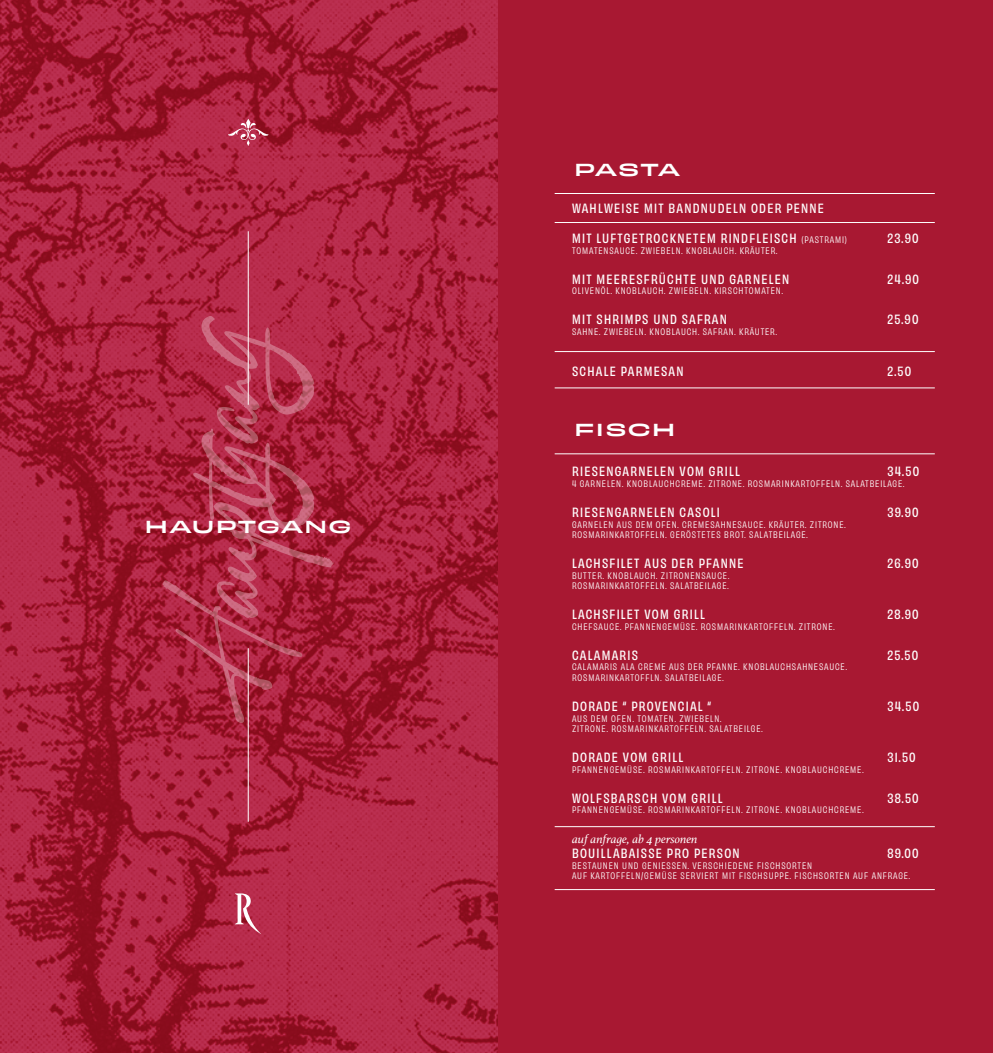
<style>
.page{position:relative;width:993px;height:1053px;background:#fff}
.page>*{position:absolute;margin:0;border:0;box-sizing:border-box;transform-origin:0 0}
.t1{font:16.25px "Obviously Extd Medi";letter-spacing:.1em;color:#fff}
.t2{font:12.5px "Obviously Narw Medi";letter-spacing:.1em;color:#fff}
.t3{font:italic 12.5px "Athelas";color:#fff}
.t4{font:8.75px "Obviously Narw";letter-spacing:.1em;color:#fff}
.s1{font-family:"Obviously Narw";font-size:8.75px}
</style>
<div class="page">
<div style="left:0;top:0;width:992px;height:1052px;background:#a81832"></div>
<img style="left:0;top:0;width:497px;height:1052px">
<svg style="left:162px;top:316px;width:172px;height:407px"></svg>
<hr style="left:248px;top:231px;width:1px;height:174px;background:#fff">
<hr style="left:248px;top:648px;width:1px;height:173px;background:#fff">
<svg style="left:235px;top:893px;width:26px;height:41px"></svg>
<svg style="left:228px;top:119px;width:40px;height:27px"></svg>
<hr style="left:554px;top:351px;width:380px;height:1px;background:#fff">
<hr style="left:554px;top:387px;width:380px;height:1px;background:#fff">
<hr style="left:554px;top:222px;width:380px;height:1px;background:#fff">
<hr style="left:554px;top:826px;width:380px;height:1px;background:#fff">
<hr style="left:554px;top:889px;width:380px;height:1px;background:#fff">
<hr style="left:554px;top:453px;width:380px;height:1px;background:#fff">
<hr style="left:554px;top:193px;width:380px;height:1px;background:#fff">
<p class="t1" style="left:145px;top:513px;width:208px">HAUPTGANG</p>
<p class="t1" style="left:574px;top:156px;width:107px">PASTA</p>
<p class="t2" style="left:572px;top:199px;width:253px">WAHLWEISE MIT BANDNUDELN ODER PENNE</p>
<p class="t2" style="left:572px;top:229px;width:276px">MIT LUFTGETROCKNETEM RINDFLEISCH <span class="s1">(PASTRAMI)</span></p>
<p class="t2" style="left:887px;top:229px;width:33px">23.90</p>
<p class="t4" style="left:572px;top:244px;width:207px">TOMATENSAUCE. ZWIEBELN. KNOBLAUCH. KRÄUTER.</p>
<p class="t2" style="left:572px;top:270px;width:218px">MIT MEERESFRÜCHTE UND GARNELEN</p>
<p class="t2" style="left:887px;top:270px;width:33px">24.90</p>
<p class="t4" style="left:572px;top:285px;width:212px">OLIVENÖL. KNOBLAUCH. ZWIEBELN. KIRSCHTOMATEN.</p>
<p class="t2" style="left:572px;top:310px;width:156px">MIT SHRIMPS UND SAFRAN</p>
<p class="t2" style="left:887px;top:310px;width:33px">25.90</p>
<p class="t4" style="left:572px;top:325px;width:206px">SAHNE. ZWIEBELN. KNOBLAUCH. SAFRAN. KRÄUTER.</p>
<p class="t2" style="left:572px;top:361px;width:113px">SCHALE PARMESAN</p>
<p class="t2" style="left:887px;top:361px;width:25px">2.50</p>
<p class="t1" style="left:574px;top:417px;width:102px">FISCH</p>
<p class="t2" style="left:572px;top:462px;width:169px">RIESENGARNELEN VOM GRILL</p>
<p class="t2" style="left:887px;top:462px;width:33px">34.50</p>
<p class="t4" style="left:572px;top:477px;width:333px">4 GARNELEN. KNOBLAUCHCREME. ZITRONE. ROSMARINKARTOFFELN. SALATBEILAGE.</p>
<p class="t2" style="left:572px;top:503px;width:149px">RIESENGARNELEN CASOLI</p>
<p class="t2" style="left:887px;top:503px;width:33px">39.90</p>
<p class="t4" style="left:572px;top:518px;width:275px">GARNELEN AUS DEM OFEN. CREMESAHNESAUCE. KRÄUTER. ZITRONE.</p>
<p class="t4" style="left:572px;top:528px;width:237px">ROSMARINKARTOFFELN. GERÖSTETES BROT. SALATBEILAGE.</p>
<p class="t2" style="left:572px;top:554px;width:173px">LACHSFILET AUS DER PFANNE</p>
<p class="t2" style="left:887px;top:554px;width:33px">26.90</p>
<p class="t4" style="left:572px;top:569px;width:158px">BUTTER. KNOBLAUCH. ZITRONENSAUCE.</p>
<p class="t4" style="left:572px;top:579px;width:158px">ROSMARINKARTOFFELN. SALATBEILAGE.</p>
<p class="t2" style="left:572px;top:605px;width:134px">LACHSFILET VOM GRILL</p>
<p class="t2" style="left:887px;top:605px;width:33px">28.90</p>
<p class="t4" style="left:572px;top:620px;width:264px">CHEFSAUCE. PFANNENGEMÜSE. ROSMARINKARTOFFELN. ZITRONE.</p>
<p class="t2" style="left:572px;top:646px;width:67px">CALAMARIS</p>
<p class="t2" style="left:887px;top:646px;width:32px">25.50</p>
<p class="t4" style="left:572px;top:660px;width:276px">CALAMARIS ALA CREME AUS DER PFANNE. KNOBLAUCHSAHNESAUCE.</p>
<p class="t4" style="left:572px;top:671px;width:153px">ROSMARINKARTOFFLN. SALATBEILAGE.</p>
<p class="t2" style="left:572px;top:697px;width:140px">DORADE “ PROVENCIAL “</p>
<p class="t2" style="left:887px;top:697px;width:33px">34.50</p>
<p class="t4" style="left:572px;top:712px;width:151px">AUS DEM OFEN. TOMATEN. ZWIEBELN.</p>
<p class="t4" style="left:572px;top:722px;width:192px">ZITRONE. ROSMARINKARTOFFELN. SALATBEILGE.</p>
<p class="t2" style="left:572px;top:748px;width:113px">DORADE VOM GRILL</p>
<p class="t2" style="left:887px;top:748px;width:30px">31.50</p>
<p class="t4" style="left:572px;top:763px;width:293px">PFANNENGEMÜSE. ROSMARINKARTOFFELN. ZITRONE. KNOBLAUCHCREME.</p>
<p class="t2" style="left:572px;top:788px;width:152px">WOLFSBARSCH VOM GRILL</p>
<p class="t2" style="left:887px;top:788px;width:33px">38.50</p>
<p class="t4" style="left:572px;top:803px;width:293px">PFANNENGEMÜSE. ROSMARINKARTOFFELN. ZITRONE. KNOBLAUCHCREME.</p>
<p class="t3" style="left:572px;top:829px;width:127px">auf anfrage, ab 4 personen</p>
<p class="t2" style="left:572px;top:844px;width:169px">BOUILLABAISSE PRO PERSON</p>
<p class="t2" style="left:887px;top:844px;width:33px">89.00</p>
<p class="t4" style="left:572px;top:859px;width:241px">BESTAUNEN UND GENIESSEN. VERSCHIEDENE FISCHSORTEN</p>
<p class="t4" style="left:572px;top:869px;width:339px">AUF KARTOFFELN/GEMÜSE SERVIERT MIT FISCHSUPPE. FISCHSORTEN AUF ANFRAGE.</p>
</div>
